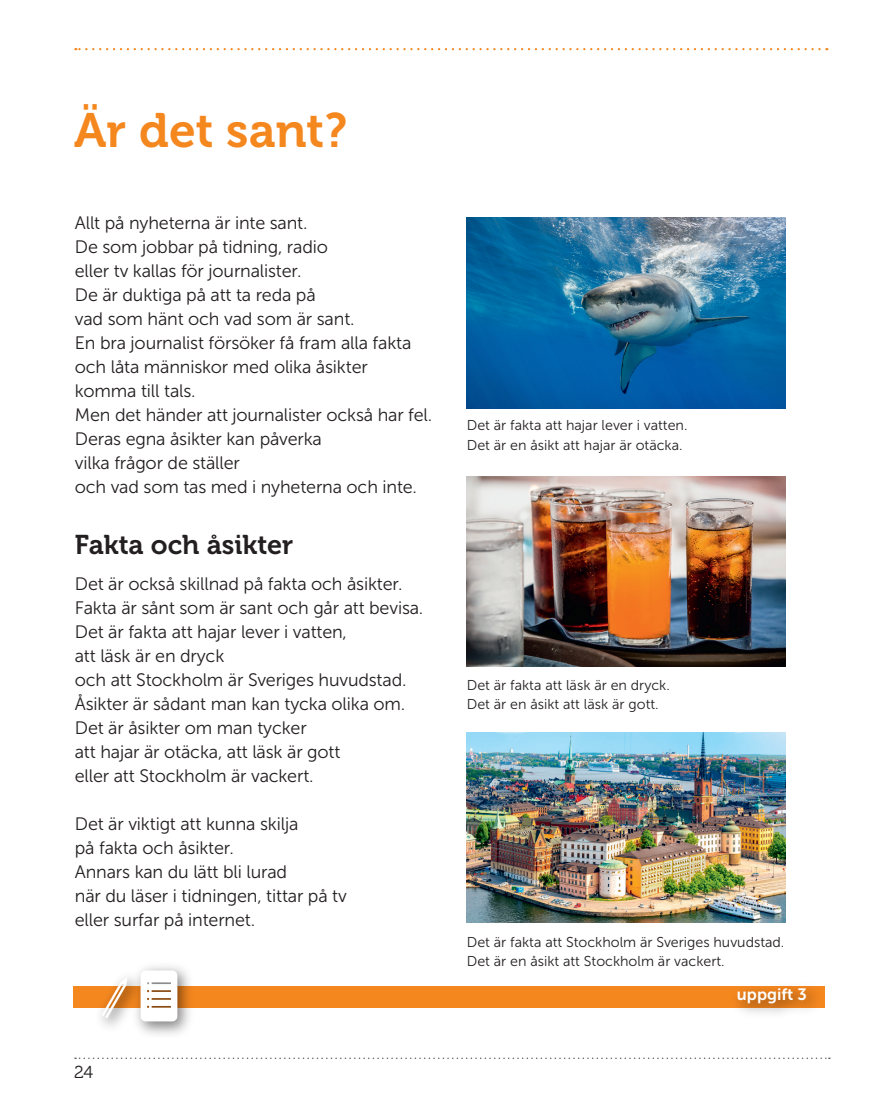
<style>
.page{position:relative;width:894px;height:1108px;background:#fff}
.page>*{position:absolute;margin:0;border:0;box-sizing:border-box;transform-origin:0 0}
.t1{font:48px "Museo 700";color:#f5871f}
.t2{font:27px "Museo 700";color:#231f20}
.t3{font:18px/24px "Museo Sans 300";letter-spacing:-.01em;color:#231f20}
.t4{font:17.25px "Museo 300";color:#231f20}
.t5{font:16.5px "Museo Sans 700";color:#fff}
.t6{font:14.25px/19.5px "Museo Sans 300";color:#231f20}
</style>
<div class="page">
<svg style="left:75px;top:1057px;width:754px;height:1px"></svg>
<svg style="left:75px;top:48px;width:744px;height:2px"></svg>
<img style="left:466px;top:732px;width:319px;height:190px">
<img style="left:466px;top:218px;width:319px;height:190px">
<img style="left:466px;top:476px;width:319px;height:190px">
<div style="left:73px;top:985px;width:751px;height:22px;background:#f5871f"></div>
<img style="left:89px;top:978px;width:39px;height:49px">
<svg style="left:102px;top:978px;width:25px;height:39px"></svg>
<img style="left:128px;top:966px;width:71px;height:69px">
<svg style="left:140px;top:970px;width:37px;height:51px"></svg>
<img style="left:723px;top:985px;width:102px;height:28px">
<h1 class="t1" style="left:74px;top:104px;width:274px">Är det sant?</h1>
<p class="t3" style="left:75px;top:211px;width:359px">Allt på nyheterna är inte sant.<br>De som jobbar på tidning, radio<br>eller tv kallas för journalister.<br>De är duktiga på att ta reda på<br>vad som hänt och vad som är sant.<br>En bra journalist försöker få fram alla fakta och låta människor med olika åsikter komma till tals.<br>Men det händer att journalister också har fel.<br>Deras egna åsikter kan påverka<br>vilka frågor de ställer<br>och vad som tas med i nyheterna och inte.</p>
<h2 class="t2" style="left:75px;top:529px;width:220px">Fakta och åsikter</h2>
<p class="t3" style="left:75px;top:571px;width:350px">Det är också skillnad på fakta och åsikter.<br>Fakta är sånt som är sant och går att bevisa.<br>Det är fakta att hajar lever i vatten,<br>att läsk är en dryck<br>och att Stockholm är Sveriges huvudstad.<br>Åsikter är sådant man kan tycka olika om.<br>Det är åsikter om man tycker<br>att hajar är otäcka, att läsk är gott<br>eller att Stockholm är vackert.</p>
<p class="t3" style="left:75px;top:811px;width:273px">Det är viktigt att kunna skilja<br>på fakta och åsikter.<br>Annars kan du lätt bli lurad<br>när du läser i tidningen, tittar på tv eller surfar på internet.</p>
<p class="t4" style="left:74px;top:1061px;width:21px">24</p>
<p class="t6" style="left:466px;top:415px;width:222px">Det är fakta att hajar lever i vatten.<br>Det är en åsikt att hajar är otäcka.</p>
<p class="t6" style="left:466px;top:674px;width:205px">Det är fakta att läsk är en dryck.<br>Det är en åsikt att läsk är gott.</p>
<p class="t6" style="left:466px;top:931px;width:319px">Det är fakta att Stockholm är Sveriges huvudstad.<br>Det är en åsikt att Stockholm är vackert.</p>
<p class="t5" style="left:736px;top:985px;width:71px">uppgift 3</p>
</div>
